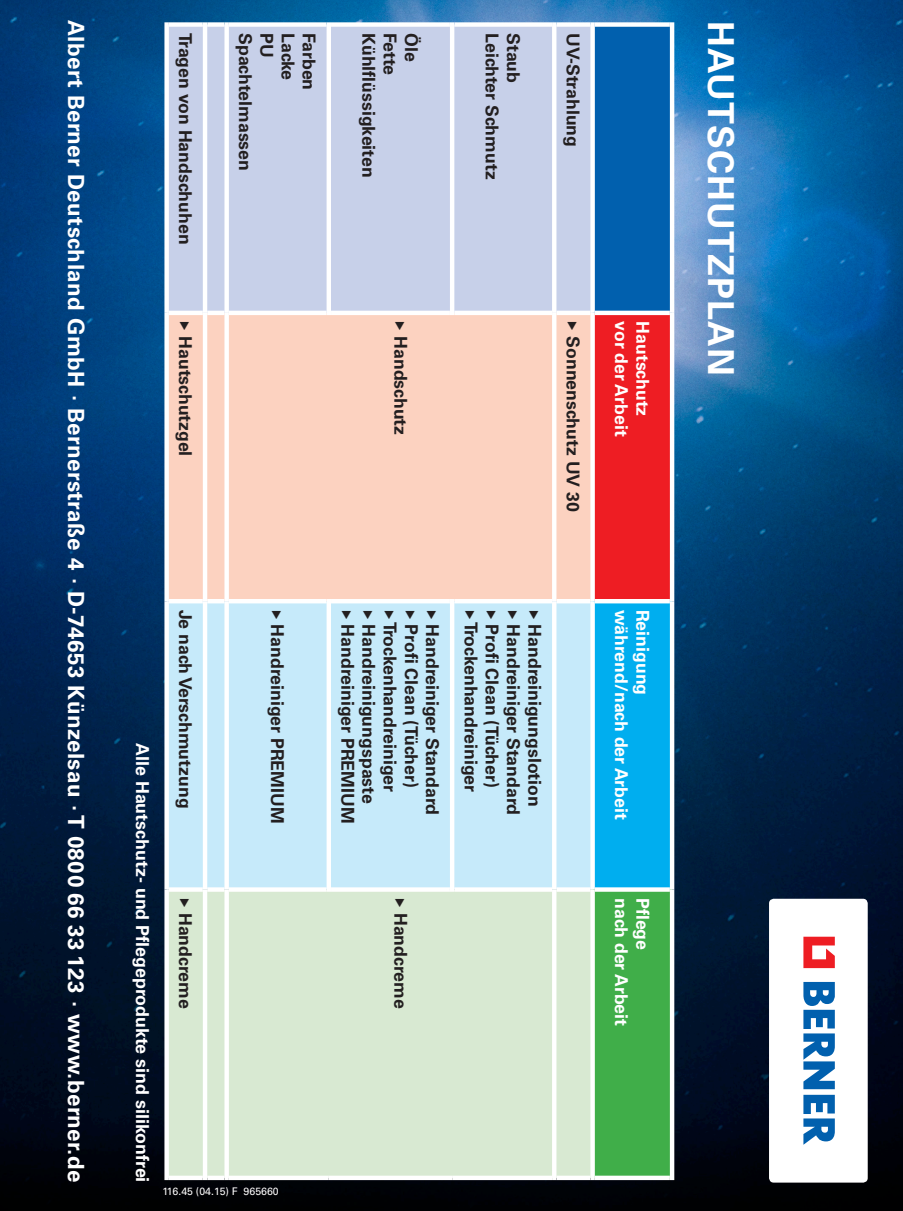
<style>
.page{position:relative;width:903px;height:1211px;background:#fff}
.page>*{position:absolute;margin:0;border:0;box-sizing:border-box;transform-origin:0 0}
.t1{font:700 35.7px "Univers LT";letter-spacing:.03em;color:#fff}
.t2{font:700 22.4px "Univers LT";letter-spacing:.02em;color:#fff}
.t3{font:700 17.85px "Univers LT";color:#fff}
.t4{font:700 17.68px "Univers LT";color:#231f20}
.t5{font:700 17.68px "Univers LT";color:#fff}
.t6{font:10.5px "Univers LT";color:#fff}
</style>
<div class="page">
<img style="left:0;top:0;width:903px;height:1210px">
<div style="left:769px;top:898px;width:99px;height:284px;background:#fff;border-radius:5px"></div>
<svg style="left:803px;top:981px;width:32px;height:163px"></svg>
<svg style="left:803px;top:936px;width:32px;height:32px"></svg>
<div style="left:593px;top:25px;width:79px;height:288px;background:#0160ae"></div>
<div style="left:593px;top:313px;width:79px;height:288px;background:#ee1d23"></div>
<div style="left:593px;top:601px;width:79px;height:288px;background:#00aeef"></div>
<div style="left:593px;top:889px;width:79px;height:288px;background:#40ae49"></div>
<div style="left:169px;top:27px;width:421px;height:284px;background:#c7d0e9"></div>
<div style="left:169px;top:315px;width:421px;height:284px;background:#fcd2c0"></div>
<div style="left:169px;top:603px;width:421px;height:284px;background:#c6eafa"></div>
<div style="left:169px;top:891px;width:421px;height:284px;background:#d8e9d2"></div>
<hr style="left:670px;top:22px;width:4px;height:291px;background:#fff">
<div style="left:595px;top:22px;width:75px;height:5px;background:#fff"></div>
<hr style="left:670px;top:313px;width:4px;height:288px;background:#fff">
<hr style="left:595px;top:311px;width:75px;height:4px;background:#fff">
<hr style="left:670px;top:601px;width:4px;height:288px;background:#fff">
<hr style="left:595px;top:599px;width:75px;height:4px;background:#fff">
<hr style="left:670px;top:889px;width:4px;height:291px;background:#fff">
<svg style="left:595px;top:887px;width:75px;height:4px"></svg>
<div style="left:595px;top:1175px;width:75px;height:5px;background:#fff"></div>
<div style="left:590px;top:22px;width:5px;height:291px;background:#fff"></div>
<div style="left:556px;top:22px;width:34px;height:5px;background:#fff"></div>
<div style="left:590px;top:313px;width:5px;height:288px;background:#fff"></div>
<hr style="left:556px;top:311px;width:34px;height:4px;background:#fff">
<div style="left:590px;top:601px;width:5px;height:288px;background:#fff"></div>
<hr style="left:556px;top:599px;width:34px;height:4px;background:#fff">
<div style="left:590px;top:889px;width:5px;height:291px;background:#fff"></div>
<svg style="left:556px;top:887px;width:34px;height:4px"></svg>
<div style="left:556px;top:1175px;width:34px;height:5px;background:#fff"></div>
<hr style="left:552px;top:22px;width:4px;height:291px;background:#fff">
<div style="left:454px;top:22px;width:98px;height:5px;background:#fff"></div>
<hr style="left:552px;top:313px;width:4px;height:288px;background:#fff">
<hr style="left:454px;top:311px;width:98px;height:4px;background:#fff">
<hr style="left:552px;top:601px;width:4px;height:288px;background:#fff">
<hr style="left:454px;top:599px;width:98px;height:4px;background:#fff">
<hr style="left:552px;top:889px;width:4px;height:291px;background:#fff">
<svg style="left:454px;top:887px;width:98px;height:4px"></svg>
<div style="left:452px;top:1175px;width:100px;height:5px;background:#fff"></div>
<hr style="left:450px;top:22px;width:4px;height:293px;background:#fff">
<div style="left:331px;top:22px;width:119px;height:5px;background:#fff"></div>
<hr style="left:331px;top:311px;width:119px;height:4px;background:#fff">
<hr style="left:450px;top:599px;width:4px;height:292px;background:#fff">
<hr style="left:331px;top:599px;width:119px;height:4px;background:#fff">
<svg style="left:331px;top:887px;width:119px;height:4px"></svg>
<div style="left:329px;top:1175px;width:123px;height:5px;background:#fff"></div>
<hr style="left:327px;top:22px;width:4px;height:293px;background:#fff">
<div style="left:229px;top:22px;width:98px;height:5px;background:#fff"></div>
<hr style="left:229px;top:311px;width:98px;height:4px;background:#fff">
<hr style="left:327px;top:599px;width:4px;height:292px;background:#fff">
<hr style="left:229px;top:599px;width:98px;height:4px;background:#fff">
<svg style="left:229px;top:887px;width:98px;height:4px"></svg>
<div style="left:229px;top:1175px;width:100px;height:5px;background:#fff"></div>
<div style="left:224px;top:22px;width:5px;height:291px;background:#fff"></div>
<div style="left:207px;top:22px;width:17px;height:5px;background:#fff"></div>
<div style="left:224px;top:313px;width:5px;height:288px;background:#fff"></div>
<hr style="left:207px;top:311px;width:17px;height:4px;background:#fff">
<div style="left:224px;top:601px;width:5px;height:288px;background:#fff"></div>
<hr style="left:207px;top:599px;width:17px;height:4px;background:#fff">
<div style="left:224px;top:889px;width:5px;height:291px;background:#fff"></div>
<svg style="left:207px;top:887px;width:17px;height:4px"></svg>
<div style="left:207px;top:1175px;width:17px;height:5px;background:#fff"></div>
<hr style="left:203px;top:22px;width:4px;height:291px;background:#fff">
<div style="left:169px;top:22px;width:34px;height:5px;background:#fff"></div>
<hr style="left:203px;top:313px;width:4px;height:288px;background:#fff">
<hr style="left:169px;top:311px;width:34px;height:4px;background:#fff">
<hr style="left:203px;top:601px;width:4px;height:288px;background:#fff">
<hr style="left:169px;top:599px;width:34px;height:4px;background:#fff">
<hr style="left:203px;top:889px;width:4px;height:291px;background:#fff">
<svg style="left:169px;top:887px;width:34px;height:4px"></svg>
<div style="left:169px;top:1175px;width:34px;height:5px;background:#fff"></div>
<div style="left:164px;top:22px;width:5px;height:291px;background:#fff"></div>
<div style="left:164px;top:313px;width:5px;height:288px;background:#fff"></div>
<div style="left:164px;top:601px;width:5px;height:288px;background:#fff"></div>
<div style="left:164px;top:889px;width:5px;height:291px;background:#fff"></div>
<p class="t2" style="left:89px;top:20px;width:1163px;rotate:90deg">Albert Berner Deutschland GmbH · Bernerstraße 4 · D-74653 Künzelsau · T 0800 66 33 123 · www.berner.de</p>
<h1 class="t1" style="left:741px;top:21px;width:356px;rotate:90deg">HAUTSCHUTZPLAN</h1>
<p class="t4" style="left:196px;top:33px;width:213px;rotate:90deg">Tragen von Handschuhen</p>
<p class="t4" style="left:256px;top:33px;width:139px;rotate:90deg">Spachtelmassen</p>
<p class="t4" style="left:277px;top:33px;width:26px;rotate:90deg">PU</p>
<p class="t4" style="left:298px;top:33px;width:49px;rotate:90deg">Lacke</p>
<p class="t4" style="left:320px;top:33px;width:59px;rotate:90deg">Farben</p>
<p class="t4" style="left:502px;top:33px;width:148px;rotate:90deg">Leichter Schmutz</p>
<p class="t4" style="left:524px;top:33px;width:52px;rotate:90deg">Staub</p>
<p class="t4" style="left:379px;top:33px;width:146px;rotate:90deg">Kühlflüssigkeiten</p>
<p class="t4" style="left:400px;top:33px;width:44px;rotate:90deg">Fette</p>
<p class="t4" style="left:422px;top:33px;width:30px;rotate:90deg">Öle</p>
<p class="t4" style="left:583px;top:33px;width:116px;rotate:90deg">UV-Strahlung</p>
<p class="t5" style="left:632px;top:321px;width:117px;rotate:90deg">vor der Arbeit</p>
<p class="t5" style="left:653px;top:321px;width:97px;rotate:90deg">Hautschutz</p>
<p class="t4" style="left:196px;top:321px;width:137px;rotate:90deg">◆ Hautschutzgel</p>
<p class="t4" style="left:411px;top:321px;width:115px;rotate:90deg">◆ Handschutz</p>
<p class="t4" style="left:583px;top:321px;width:192px;rotate:90deg">◆ Sonnenschutz UV 30</p>
<p class="t5" style="left:632px;top:609px;width:212px;rotate:90deg">während/nach der Arbeit</p>
<p class="t5" style="left:653px;top:609px;width:87px;rotate:90deg">Reinigung</p>
<p class="t4" style="left:196px;top:609px;width:200px;rotate:90deg">Je nach Verschmutzung</p>
<p class="t4" style="left:288px;top:609px;width:215px;rotate:90deg">◆ Handreiniger PREMIUM</p>
<p class="t4" style="left:358px;top:609px;width:215px;rotate:90deg">◆ Handreiniger PREMIUM</p>
<p class="t4" style="left:379px;top:609px;width:195px;rotate:90deg">◆ Handreinigungspaste</p>
<p class="t4" style="left:400px;top:609px;width:184px;rotate:90deg">◆ Trockenhandreiniger</p>
<p class="t4" style="left:422px;top:609px;width:180px;rotate:90deg">◆ Profi Clean (Tücher)</p>
<p class="t4" style="left:443px;top:609px;width:207px;rotate:90deg">◆ Handreiniger Standard</p>
<p class="t4" style="left:481px;top:609px;width:184px;rotate:90deg">◆ Trockenhandreiniger</p>
<p class="t4" style="left:502px;top:609px;width:180px;rotate:90deg">◆ Profi Clean (Tücher)</p>
<p class="t4" style="left:524px;top:609px;width:207px;rotate:90deg">◆ Handreiniger Standard</p>
<p class="t4" style="left:545px;top:609px;width:199px;rotate:90deg">◆ Handreinigungslotion</p>
<p class="t3" style="left:153px;top:742px;width:441px;rotate:90deg">Alle Hautschutz- und Pflegeprodukte sind silikonfrei</p>
<p class="t4" style="left:196px;top:897px;width:112px;rotate:90deg">◆ Handcreme</p>
<p class="t4" style="left:411px;top:897px;width:112px;rotate:90deg">◆ Handcreme</p>
<p class="t5" style="left:632px;top:897px;width:130px;rotate:90deg">nach der Arbeit</p>
<p class="t5" style="left:653px;top:897px;width:53px;rotate:90deg">Pflege</p>
<p class="t6" style="left:162px;top:1185px;width:118px">116.45 (04.15) F 965660</p>
</div>
